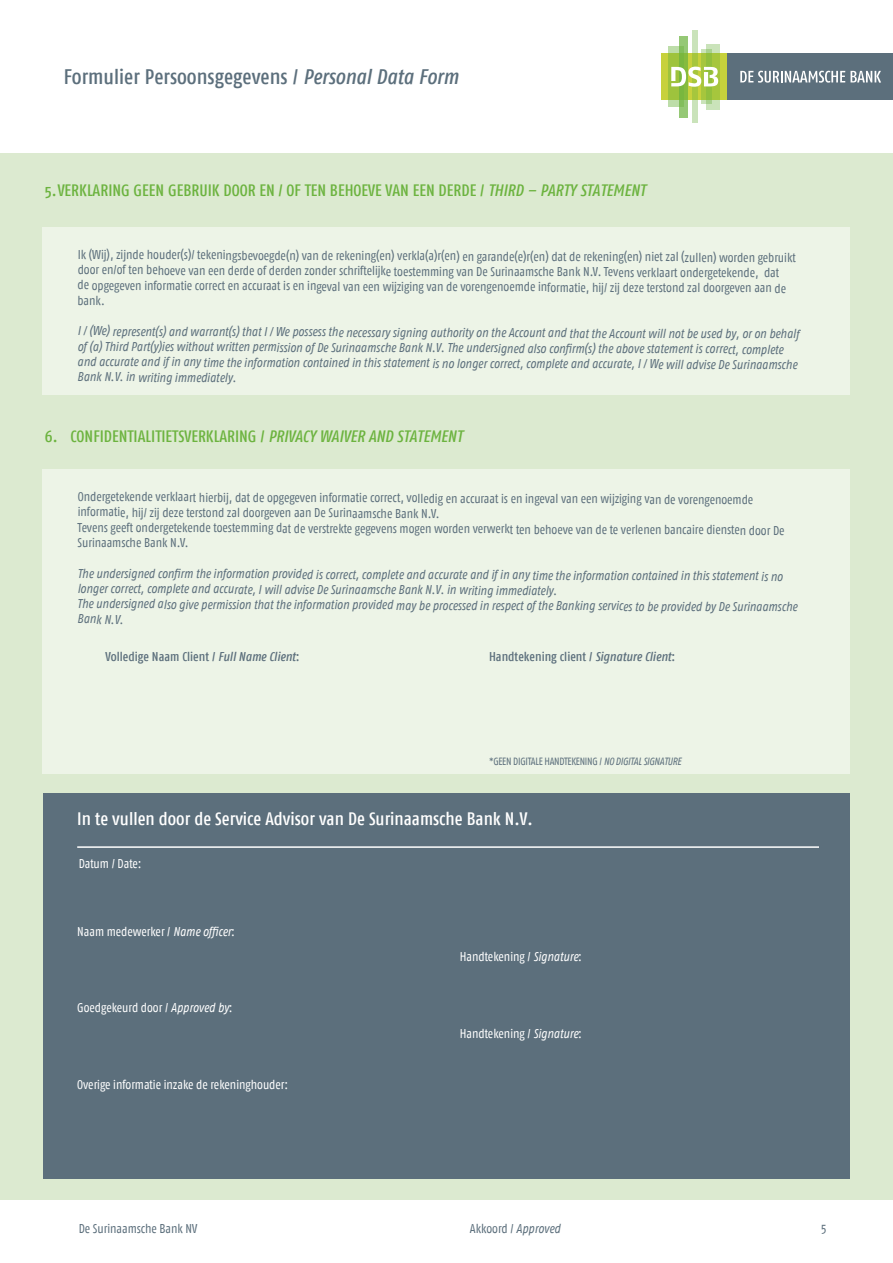
<style>
.page{position:relative;width:893px;height:1263px;background:#fff}
.page>*{position:absolute;margin:0;border:0;box-sizing:border-box;transform-origin:0 0}
.t1{font:500 21px "Fago Co";color:#5c6f7c}
.t2{font:500 18px "Fago Co";color:#fff}
.t3{font:500 16.5px "Fago Co";color:#6cb33f}
.t4{font:12.75px/15.3px "Fago Co";letter-spacing:-.005em;color:#5c6f7c}
.t5{font:italic 12.75px/15.3px "Fago Co";color:#5c6f7c}
.t6{font:12.75px "Fago Co";letter-spacing:-.005em;color:#fff}
.t7{font:500 12.75px "Fago Co";color:#5c6f7c}
.t8{font:10.5px "Fago Co";letter-spacing:-.025em;color:#5c6f7c}
.s1{font-style:italic}
</style>
<div class="page">
<div style="left:0;top:153px;width:893px;height:1046px;background:#dcead0"></div>
<div style="left:661px;top:53px;width:67px;height:47px;background:#c7d13c"></div>
<div style="left:728px;top:53px;width:165px;height:47px;background:#5c6f7c"></div>
<svg style="left:740px;top:71px;width:141px;height:12px"></svg>
<svg style="left:706px;top:44px;width:14px;height:65px"></svg>
<svg style="left:679px;top:36px;width:9px;height:82px"></svg>
<svg style="left:693px;top:31px;width:5px;height:92px"></svg>
<svg style="left:701px;top:50px;width:11px;height:54px"></svg>
<svg style="left:668px;top:46px;width:15px;height:61px"></svg>
<svg style="left:671px;top:67px;width:47px;height:20px"></svg>
<div style="left:43px;top:227px;width:807px;height:168px;background:#edf4e7"></div>
<div style="left:43px;top:470px;width:807px;height:304px;background:#edf4e7"></div>
<div style="left:43px;top:793px;width:806px;height:386px;background:#5c6f7c"></div>
<hr style="left:77px;top:846px;width:742px;height:2px;background:#fff">
<h1 class="t1" style="left:64px;top:65px;width:396px">Formulier Persoonsgegevens / <span class="s1">Personal Data Form</span></h1>
<p class="t3" style="left:45px;top:180px;width:602px">5.VERKLARING GEEN GEBRUIK DOOR EN / OF TEN BEHOEVE VAN EEN DERDE / <span class="s1">THIRD – PARTY STATEMENT</span></p>
<p class="t4" style="left:78px;top:248px;width:720px">Ik (Wij), zijnde houder(s)/ tekeningsbevoegde(n) van de rekening(en) verkla(a)r(en) en garande(e)r(en) dat de rekening(en) niet zal (zullen) worden gebruikt door en/of ten behoeve van een derde of derden zonder schriftelijke toestemming van De Surinaamsche Bank N.V. Tevens verklaart ondergetekende, dat<br>de opgegeven informatie correct en accuraat is en ingeval van een wijziging van de vorengenoemde informatie, hij/ zij deze terstond zal doorgeven aan de</p>
<p class="t4" style="left:78px;top:293px;width:29px">bank.</p>
<p class="t5" style="left:77px;top:325px;width:723px">I / (We) represent(s) and warrant(s) that I / We possess the necessary signing authority on the Account and that the Account will not be used by, or on behalf of (a) Third Part(y)ies without written permission of De Surinaamsche Bank N.V. The undersigned also confirm(s) the above statement is correct, complete and accurate and if in any time the information contained in this statement is no longer correct, complete and accurate, I / We will advise De Surinaamsche</p>
<p class="t5" style="left:77px;top:369px;width:160px">Bank N.V. in writing immediately.</p>
<p class="t3" style="left:45px;top:427px;width:419px">6. CONFIDENTIALITIETSVERKLARING / <span class="s1">PRIVACY WAIVER AND STATEMENT</span></p>
<p class="t4" style="left:78px;top:491px;width:677px;line-height:14.5px">Ondergetekende verklaart hierbij, dat de opgegeven informatie correct, volledig en accuraat is en ingeval van een wijziging van de vorengenoemde informatie, hij/ zij deze terstond zal doorgeven aan De Surinaamsche Bank N.V.</p>
<p class="t4" style="left:78px;top:522px;width:709px;line-height:14px">Tevens geeft ondergetekende toestemming dat de verstrekte gegevens mogen worden verwerkt ten behoeve van de te verlenen bancaire diensten door De<br>Surinaamsche Bank N.V.</p>
<p class="t5" style="left:77px;top:567px;width:721px">The undersigned confirm the information provided is correct, complete and accurate and if in any time the information contained in this statement is no longer correct, complete and accurate, I will advise De Surinaamsche Bank N.V. in writing immediately.<br>The undersigned also give permission that the information provided may be processed in respect of the Banking services to be provided by De Surinaamsche</p>
<p class="t5" style="left:77px;top:611px;width:47px">Bank N.V.</p>
<p class="t7" style="left:105px;top:649px;width:196px">Volledige Naam Client / <span class="s1">Full Name Client</span>:</p>
<p class="t7" style="left:489px;top:649px;width:188px">Handtekening client / <span class="s1">Signature Client</span>:</p>
<p class="t8" style="left:489px;top:756px;width:194px">*GEEN DIGITALE HANDTEKENING / <span class="s1">NO DIGITAL SIGNATURE</span></p>
<h2 class="t2" style="left:77px;top:808px;width:457px">In te vullen door de Service Advisor van De Surinaamsche Bank N.V.</h2>
<p class="t6" style="left:79px;top:856px;width:64px">Datum / Date:</p>
<p class="t6" style="left:77px;top:924px;width:159px">Naam medewerker / <span class="s1">Name officer</span>:</p>
<p class="t6" style="left:77px;top:1000px;width:157px">Goedgekeurd door / <span class="s1">Approved by</span>:</p>
<p class="t6" style="left:77px;top:1077px;width:213px">Overige informatie inzake de rekeninghouder:</p>
<p class="t6" style="left:460px;top:949px;width:124px">Handtekening / <span class="s1">Signature</span>:</p>
<p class="t6" style="left:460px;top:1026px;width:124px">Handtekening / <span class="s1">Signature</span>:</p>
<p class="t4" style="left:79px;top:1221px;width:120px">De Surinaamsche Bank NV</p>
<p class="t4" style="left:470px;top:1221px;width:92px">Akkoord / <span class="s1">Approved</span></p>
<p class="t4" style="left:821px;top:1219px;width:7px">5</p>
</div>
